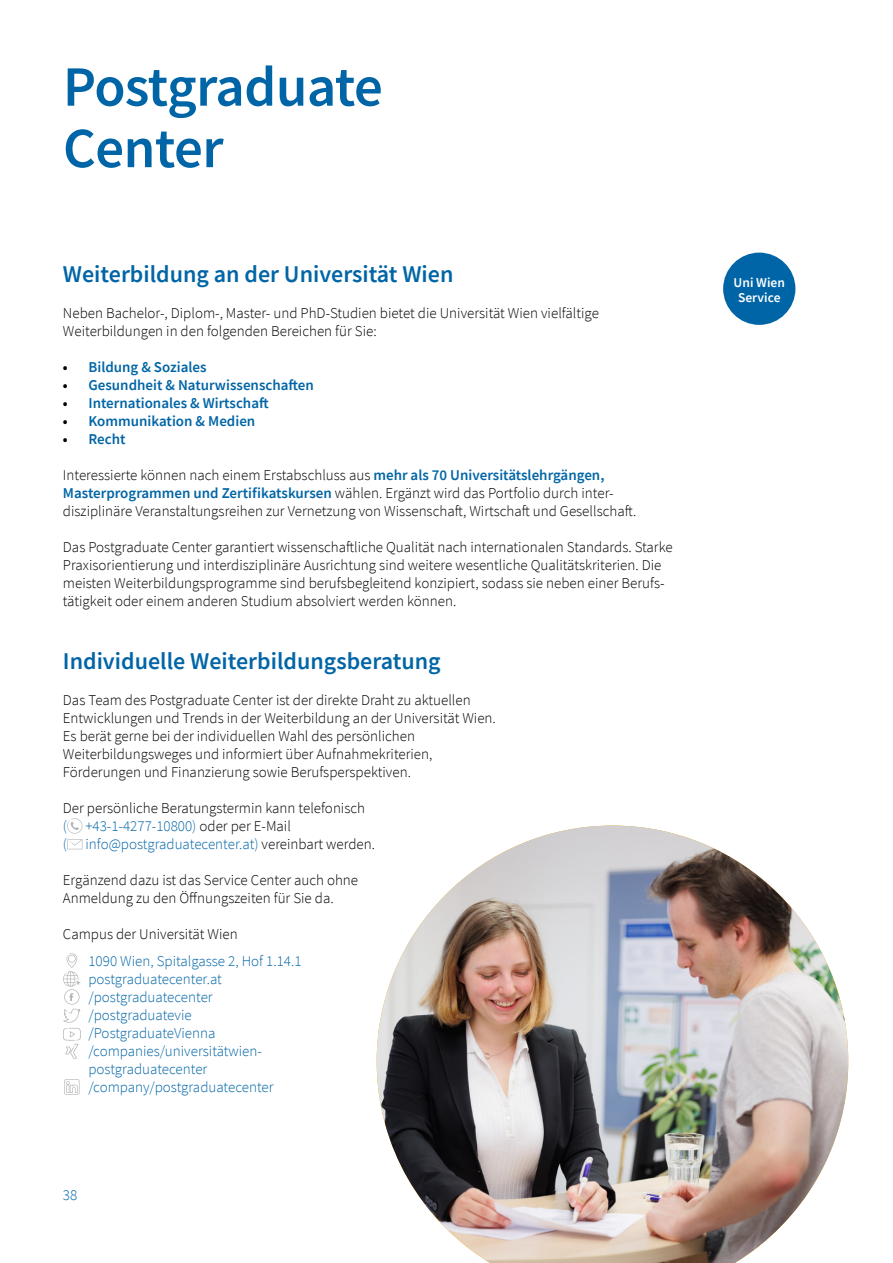
<style>
.page{position:relative;width:893px;height:1263px;background:#fff}
.page>*{position:absolute;margin:0;border:0;box-sizing:border-box;transform-origin:0 0}
.Ebene_2___Headline_blau__H3{font:600 57px/61.5px "Source Sans Pro";letter-spacing:-.01em;color:#0065a6}
.Ebene_3___Headline_blau__H4{font:600 24px "Source Sans Pro";color:#0065a6}
.Fließtext_10_12__P{font:300 15px/18px "Source Sans Pro";color:#000}
.Adressblock__P{font:300 15px "Source Sans Pro";color:#0065a6}
.t1{font:600 15px "Source Sans Pro";color:#0065a6}
.Button__P{font:600 13.5px/15px "Source Sans Pro";color:#fff;text-align:center}
.s1{color:#000}
.s2{font-weight:600;color:#0065a6}
.s3{color:#0065a6}
</style>
<div class="page">
<svg style="left:67px;top:818px;width:16px;height:31px"></svg>
<svg style="left:63px;top:953px;width:18px;height:106px"></svg>
<svg style="left:64px;top:1079px;width:16px;height:16px"></svg>
<img style="left:377px;top:825px;width:471px;height:438px">
<div style="left:723px;top:253px;width:72px;height:72px;background:#0065a6;border-radius:50%"></div>
<h3 class="Ebene_2___Headline_blau__H3" style="left:63px;top:55px;width:321px">Postgraduate<br>Center</h3>
<h4 class="Ebene_3___Headline_blau__H4" style="left:63px;top:259px;width:392px">Weiterbildung an der Universität Wien</h4>
<p class="Fließtext_10_12__P" style="left:63px;top:304px;width:537px">Neben Bachelor-, Diplom-, Master- und PhD-Studien bietet die Universität Wien vielfältige<br>Weiterbildungen in den folgenden Bereichen für Sie:</p>
<p class="t1" style="left:63px;top:357px;width:145px"><span class="s1">•</span> Bildung &amp; Soziales</p>
<p class="t1" style="left:63px;top:375px;width:252px"><span class="s1">•</span> Gesundheit &amp; Naturwissenschaften</p>
<p class="t1" style="left:63px;top:393px;width:207px"><span class="s1">•</span> Internationales &amp; Wirtschaft</p>
<p class="t1" style="left:63px;top:411px;width:194px"><span class="s1">•</span> Kommunikation &amp; Medien</p>
<p class="t1" style="left:63px;top:429px;width:64px"><span class="s1">•</span> Recht</p>
<p class="Fließtext_10_12__P" style="left:63px;top:466px;width:575px">Interessierte können nach einem Erstabschluss aus <span class="s2">mehr als 70 Universitätslehrgängen,<br>Masterprogrammen und Zertifikatskursen</span> wählen. Ergänzt wird das Portfolio durch inter&shy;disziplinäre -Veranstaltungsreihen zur Vernetzung von Wissenschaft, Wirtschaft und Gesellschaft.</p>
<p class="Fließtext_10_12__P" style="left:63px;top:538px;width:611px">Das Postgraduate Center garantiert wissenschaftliche Qualität nach internationalen Standards. -Starke Praxisorientierung und interdisziplinäre Ausrichtung sind weitere wesentliche Qualitätskriterien. Die meisten Weiterbildungsprogramme sind berufsbegleitend konzipiert, sodass sie neben einer Berufs&shy;tätigkeit oder einem anderen Studium absolviert werden können.</p>
<h4 class="Ebene_3___Headline_blau__H4" style="left:63px;top:646px;width:379px">Individuelle Weiterbildungsberatung</h4>
<p class="Fließtext_10_12__P" style="left:63px;top:691px;width:434px">Das Team des Postgraduate Center ist der direkte Draht zu aktuellen Entwicklungen und Trends in der Weiterbildung an der Universität Wien.<br>Es berät gerne bei der individuellen Wahl des persönlichen Weiterbildungsweges und informiert über Aufnahmekriterien, Förderungen und Finanzierung sowie Berufsperspektiven.</p>
<p class="Fließtext_10_12__P" style="left:63px;top:799px;width:314px">Der persönliche Beratungstermin kann telefonisch<br><span class="s3">( +43-1-4277-10800)</span> oder per E-Mail<br><span class="s3">( info@postgraduatecenter.at)</span> vereinbart werden.</p>
<p class="Fließtext_10_12__P" style="left:63px;top:871px;width:297px">Ergänzend dazu ist das Service Center auch ohne<br>Anmeldung zu den Öffnungszeiten für Sie da.</p>
<p class="Fließtext_10_12__P" style="left:63px;top:925px;width:176px">Campus der Universität Wien</p>
<p class="Adressblock__P" style="left:88px;top:952px;width:215px">1090 Wien, Spitalgasse 2, Hof 1.14.1</p>
<p class="Adressblock__P" style="left:88px;top:970px;width:135px">postgraduatecenter.at</p>
<p class="Adressblock__P" style="left:88px;top:988px;width:126px">/postgraduatecenter</p>
<p class="Adressblock__P" style="left:88px;top:1006px;width:105px">/postgraduatevie</p>
<p class="Adressblock__P" style="left:88px;top:1024px;width:128px">/PostgraduateVienna</p>
<p class="Adressblock__P" style="left:88px;top:1042px;width:175px">/companies/universitätwien-</p>
<p class="Adressblock__P" style="left:88px;top:1060px;width:120px">postgraduatecenter</p>
<p class="Adressblock__P" style="left:88px;top:1078px;width:187px">/company/postgraduatecenter</p>
<p class="Adressblock__P" style="left:63px;top:1186px;width:16px">38</p>
<p class="Button__P" style="left:734px;top:275px;width:53px">Uni Wien<br>Service</p>
</div>
